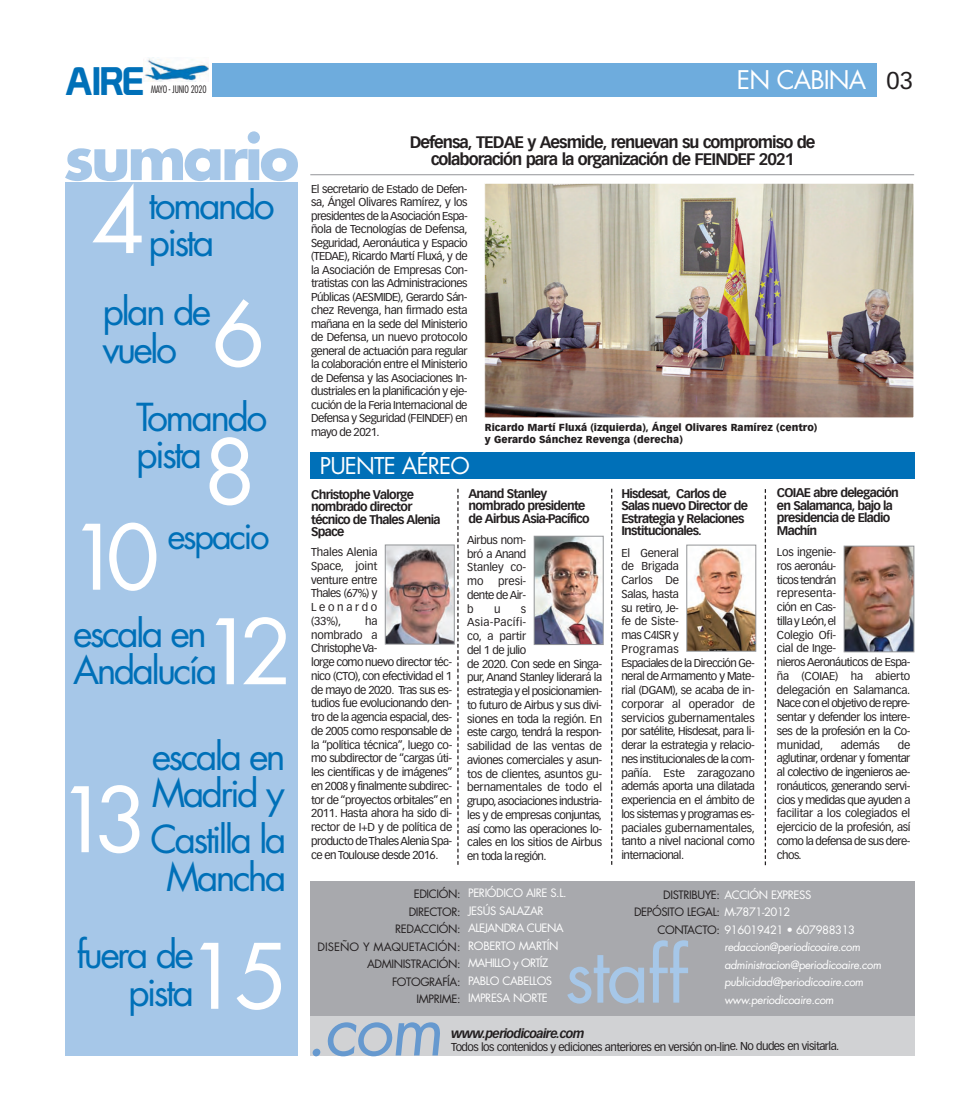
<style>
.page{position:relative;width:978px;height:1120px;background:#fff}
.page>*{position:absolute;margin:0;border:0;box-sizing:border-box;transform-origin:0 0}
.t1{font:87.5px "Futura";letter-spacing:-.185em;color:#fff}
.t2{font:74.38px "Futura";letter-spacing:-.035em;color:#a6c7e8}
.t3{font:italic 68.62px "Futura";color:#6699cf}
.t4{font:700 60px "Futura";letter-spacing:-.055em;color:#a6c7e8}
.t5{font:38.88px "Prototype";color:#0070b8}
.t6{font:37.5px/37.5px "Futura";letter-spacing:-.075em;color:#0070b8}
.t7{font:35px "Futura";letter-spacing:-.075em;color:#0070b8}
.t8{font:25px "Futura";letter-spacing:-.035em;color:#fff}
.t9{font:22.5px "Futura";letter-spacing:-.035em;color:#fff}
.t10{font:700 16.25px/17.5px "Vectora LH";letter-spacing:-.06em;color:#231f20;text-align:center}
.t11{font:italic 700 12.5px "Vectora LH";letter-spacing:-.055em;color:#231f20}
.t12{font:700 12.25px/12.5px "Vectora LH";letter-spacing:-.06em;color:#231f20}
.t13{font:11.25px/13.8px "Vectora LH";letter-spacing:-.045em;color:#231f20;text-align:justify}
.t14{font:11.25px/17.5px "Futura";letter-spacing:-.035em;color:#fff}
.t15{font:italic 11.25px "Futura";letter-spacing:-.035em;color:#fff}
.t16{font:11.25px/17.5px "Futura";letter-spacing:-.035em;color:#231f20;text-align:right}
.t17{font:900 10px/11.2px "Vectora LH";color:#231f20}
.t18{font:300 condensed 10px "Futura";letter-spacing:-.025em;color:#231f20}
.s1{font-family:"Vectora LH";font-size:23.75px;color:#231f20}
.s2{color:#231f20}
.s3{color:#fff}
</style>
<div class="page">
<div style="left:213px;top:64px;width:664px;height:33px;background:#6eacdd"></div>
<img style="left:143px;top:58px;width:66px;height:23px">
<div style="left:310px;top:451px;width:604px;height:27px;background:#0070b8"></div>
<div style="left:310px;top:881px;width:604px;height:175px;background:#a8a9ad"></div>
<div style="left:310px;top:1016px;width:604px;height:40px;background:#d1d2d4"></div>
<div style="left:65px;top:183px;width:232px;height:873px;background:#a6c7e8"></div>
<svg style="left:457px;top:489px;width:2px;height:376px"></svg>
<hr style="left:310px;top:174px;width:604px;height:1px;background:#939598">
<svg style="left:611px;top:489px;width:1px;height:376px"></svg>
<img style="left:688px;top:548px;width:66px;height:101px">
<div style="left:686px;top:545px;width:70px;height:106px;border:1px solid #939598"></div>
<img style="left:846px;top:548px;width:66px;height:102px">
<div style="left:844px;top:546px;width:70px;height:106px;border:1px solid #939598"></div>
<img style="left:536px;top:538px;width:66px;height:105px">
<div style="left:534px;top:536px;width:70px;height:109px;border:1px solid #939598"></div>
<img style="left:387px;top:547px;width:66px;height:95px">
<div style="left:385px;top:545px;width:70px;height:99px;border:1px solid #939598"></div>
<svg style="left:765px;top:489px;width:1px;height:376px"></svg>
<img style="left:486px;top:185px;width:426px;height:231px">
<div style="left:484px;top:183px;width:430px;height:235px;border:1px solid #fff"></div>
<p class="t5" style="left:65px;top:58px;width:81px">AIRE</p>
<p class="t18" style="left:151px;top:85px;width:57px">MAYO - JUNIO 2020</p>
<p class="t8" style="left:737px;top:68px;width:177px">EN CABINA <span class="s1">03</span></p>
<p class="t4" style="left:63px;top:132px;width:237px">sumario</p>
<p class="t1" style="left:92px;top:181px;width:55px">4</p>
<p class="t6" style="left:148px;top:189px;width:128px">tomando pista</p>
<p class="t6" style="left:103px;top:296px;width:110px">plan de vuelo</p>
<p class="t1" style="left:212px;top:294px;width:55px">6</p>
<p class="t6" style="left:136px;top:401px;width:133px">Tomando pista</p>
<p class="t1" style="left:203px;top:432px;width:56px">8</p>
<p class="t1" style="left:68px;top:517px;width:93px">10</p>
<p class="t6" style="left:73px;top:617px;width:146px">escala en<br>Andalucía</p>
<p class="t1" style="left:202px;top:612px;width:93px">12</p>
<p class="t7" style="left:167px;top:520px;width:104px">espacio</p>
<p class="t1" style="left:57px;top:780px;width:93px">13</p>
<p class="t6" style="left:152px;top:740px;width:135px">escala en<br>Madrid y</p>
<p class="t6" style="left:151px;top:824px;width:138px;text-align:center">Castilla la<br>Mancha</p>
<p class="t6" style="left:76px;top:939px;width:119px;text-align:right">fuera de pista</p>
<p class="t1" style="left:186px;top:936px;width:104px">15</p>
<p class="t10" style="left:410px;top:133px;width:407px">Defensa, TEDAE y Aesmide, renuevan su compromiso de colaboración para la organización de FEINDEF 2021</p>
<p class="t13" style="left:311px;top:183px;width:158px">El secretario de Estado de Defen&shy;sa, Ángel Olivares Ramírez, y los presidentes de la Asociación Espa&shy;ñola de Tecnologías de Defensa, Seguridad, Aeronáutica y Espacio (TEDAE), Ricardo Martí Fluxá, y de la Asociación de Empresas Con&shy;tratistas con las Administraciones Públicas (AESMIDE), Gerardo Sán&shy;chez Revenga, han firmado esta mañana en la sede del Ministerio de Defensa, un nuevo protocolo general de actuación para regular la colaboración entre el Ministerio de Defensa y las Asociaciones In&shy;dustriales en la planificación y eje&shy;cución de la Feria Internacional de Defensa y Seguridad (FEINDEF) en mayo de 2021.</p>
<p class="t9" style="left:320px;top:456px;width:151px">PUENTE AÉREO</p>
<p class="t17" style="left:485px;top:422px;width:334px">Ricardo Martí Fluxá (izquierda), Ángel Olivares Ramírez (centro) y Gerardo Sánchez Revenga (derecha)</p>
<p class="t12" style="left:311px;top:488px;width:131px">Christophe Valorge nombrado director técnico de Thales Alenia<br>Space</p>
<p class="t13" style="left:311px;top:546px;width:68px">Thales Alenia Space, joint venture entre Thales (67%) y Leonardo (33%),</p>
<p class="t13" style="left:311px;top:614px;width:143px;text-align:left;text-indent:54px">ha<br>nombrado a<br>Christophe Va-<br>lorge como nuevo director téc&shy;nico (CTO), con efectividad el 1 de mayo de 2020. Tras sus es&shy;tudios fue evolucionando den&shy;tro de la agencia espacial, des&shy;de 2005 como responsable de la “política técnica”, luego co&shy;mo subdirector de “cargas úti&shy;les científicas y de imágenes” en 2008 y finalmente subdirec&shy;tor de “proyectos orbitales” en<br>2011. Hasta ahora ha sido di&shy;rector de I+D y de política de producto de Thales Alenia Spa&shy;ce en Toulouse desde 2016.</p>
<p class="t12" style="left:469px;top:487px;width:123px">Anand Stanley nombrado presidente de Airbus Asia-Pacífico</p>
<p class="t13" style="left:467px;top:534px;width:61px">Airbus nom&shy;bró a Anand Stanley co&shy;mo</p>
<p class="t13" style="left:467px;top:575px;width:61px;text-indent:31px">presi&shy;dente de Air&shy;b</p>
<p class="t13" style="left:467px;top:602px;width:137px;text-align:left;text-indent:54px">s<br>Asia-Pacífi-<br>co, a partir<br>del 1 de julio<br>de 2020. Con sede en Singa&shy;pur, Anand Stanley liderará la estrategia y el posicionamien&shy;to futuro de Airbus y sus divi&shy;siones en toda la región. En este cargo, tendrá la respon&shy;sabilidad de las ventas de aviones comerciales y asun&shy;tos de clientes, asuntos gu&shy;bernamentales de todo el grupo, asociaciones industria&shy;les y de empresas conjuntas, así como las operaciones lo&shy;cales en los sitios de Airbus en toda la región.</p>
<p class="t13" style="left:494px;top:602px;width:8px">u</p>
<p class="t12" style="left:621px;top:487px;width:128px">Hisdesat, Carlos de<br>Salas nuevo Director de<br>Estrategia y Relaciones<br>Institucionales.</p>
<p class="t13" style="left:621px;top:546px;width:135px;text-align:left">El General<br>de Brigada<br>Carlos De<br>Salas, hasta<br>su retiro, Je-<br>fe de Siste-<br>mas C4ISR y<br>Programas<br>Espaciales de la Dirección Ge&shy;neral de Armamento y Mate&shy;rial (DGAM), se acaba de in&shy;corporar al operador de servicios gubernamentales por satélite, Hisdesat, para li&shy;derar la estrategia y relacio&shy;nes institucionales de la com&shy;pañía. Este zaragozano además aporta una dilatada experiencia en el ámbito de los sistemas y programas es&shy;paciales gubernamentales, tanto a nivel nacional como internacional.</p>
<p class="t12" style="left:777px;top:486px;width:124px">COIAE abre delegación en Salamanca, bajo la presidencia de Eladio<br>Machín</p>
<p class="t13" style="left:777px;top:546px;width:135px;text-align:left">Los ingenie-<br>ros aeronáu-<br>ticos tendrán<br>representa-<br>ción en Cas-<br>tilla y León, el<br>Colegio Ofi-<br>cial de Inge-<br>nieros Aeronáuticos de Espa&shy;ña (COIAE) ha abierto delegación en Salamanca.<br>Nace con el objetivo de repre&shy;sentar y defender los intere&shy;ses de la profesión en la Co&shy;munidad,</p>
<p class="t13" style="left:841px;top:738px;width:41px">además</p>
<p class="t13" style="left:777px;top:738px;width:135px;text-indent:121px">de aglutinar, ordenar y fomentar al colectivo de ingenieros ae&shy;ronáuticos, generando servi&shy;cios y medidas que ayuden a facilitar a los colegiados el ejercicio de la profesión, así como la defensa de sus dere&shy;chos.</p>
<p class="t14" style="left:468px;top:885px;width:100px">PERIÓDICO AIRE S.L.<br>JESÚS SALAZAR<br>ALEJANDRA CUENA<br>ROBERTO MARTÍN<br>MAHILLO y ORTÍZ<br>PABLO CABELLOS<br>IMPRESA NORTE</p>
<p class="t11" style="left:451px;top:1028px;width:135px">www.periodicoaire.com</p>
<p class="t16" style="left:318px;top:886px;width:144px">EDICIÓN:<br>DIRECTOR:<br>REDACCIÓN:<br>DISEÑO Y MAQUETACIÓN:<br>ADMINISTRACIÓN:<br>FOTOGRAFÍA:<br>IMPRIME:</p>
<p class="t14" style="left:663px;top:886px;width:150px"><span class="s2">DISTRIBUYE:</span> ACCIÓN EXPRESS</p>
<p class="t16" style="left:634px;top:904px;width:158px">DEPÓSITO LEGAL: <span class="s3">M-7871-2012</span></p>
<p class="t14" style="left:657px;top:922px;width:199px"><span class="s2">CONTACTO:</span> 916019421 • 607988313</p>
<p class="t15" style="left:724px;top:942px;width:138px">redaccion@periodicoaire.com</p>
<p class="t15" style="left:724px;top:959px;width:158px">administracion@periodicoaire.com</p>
<p class="t15" style="left:724px;top:977px;width:141px">publicidad@periodicoaire.com</p>
<p class="t2" style="left:564px;top:941px;width:125px">staff</p>
<p class="t15" style="left:724px;top:994px;width:111px">www.periodicoaire.com</p>
<p class="t3" style="left:306px;top:999px;width:139px">.com</p>
<p class="t13" style="left:451px;top:1040px;width:390px">Todos los contenidos y ediciones anteriores en versión on-line. No dudes en visitarla.</p>
</div>
